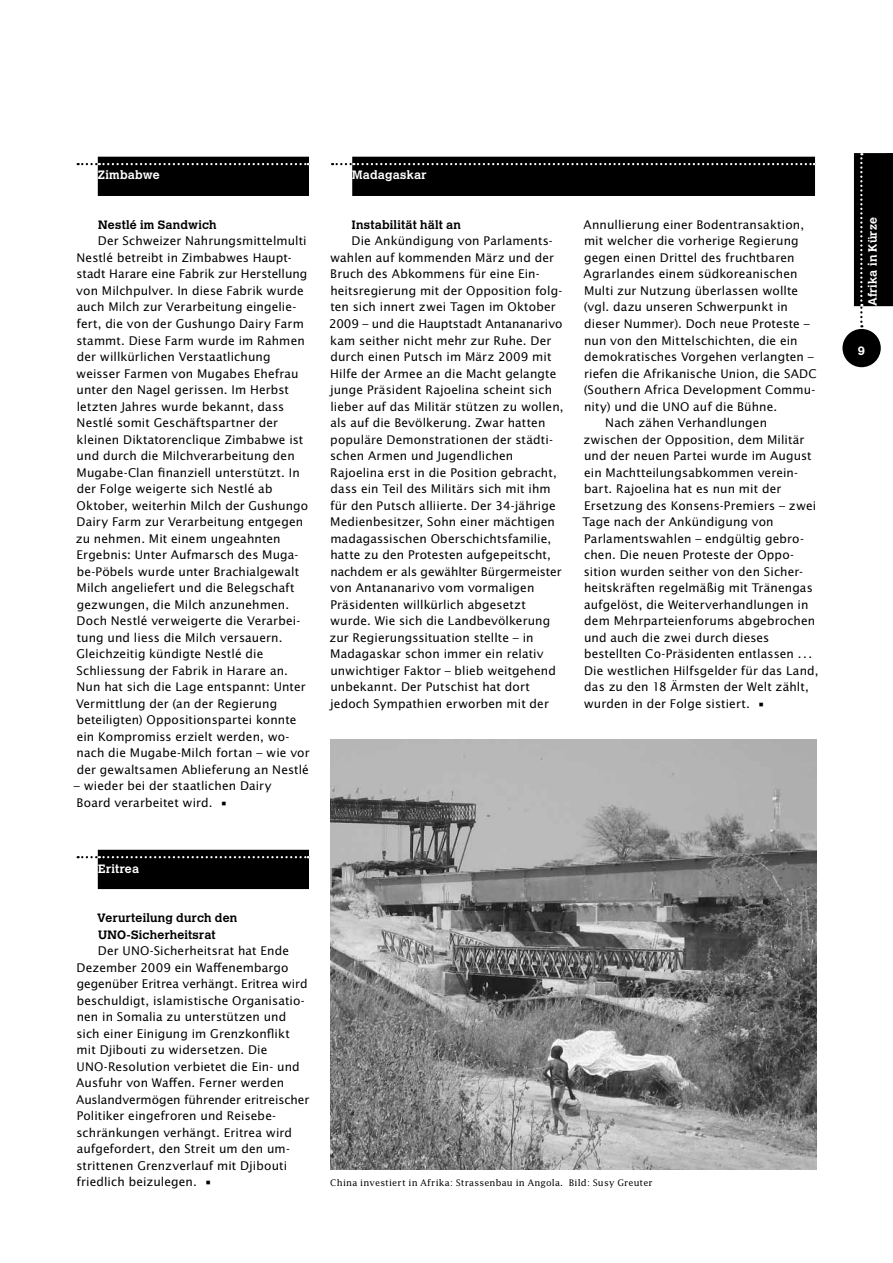
<style>
.page{position:relative;width:893px;height:1263px;background:#fff}
.page>*{position:absolute;margin:0;border:0;box-sizing:border-box;transform-origin:0 0}
.t1{font:12px/16.5px "Lucida Sans";letter-spacing:.005em;color:#000}
.t2{font:700 12px/16.5px "Calvert";letter-spacing:.015em;color:#000}
.t3{font:700 12px "Calvert";letter-spacing:.02em;color:#fff}
.t4{font:9px "Lucida";letter-spacing:.02em;color:#000}
</style>
<div class="page">
<div style="left:98px;top:157px;width:211px;height:39px;background:#000"></div>
<svg style="left:78px;top:163px;width:231px;height:2px"></svg>
<div style="left:98px;top:850px;width:211px;height:39px;background:#000"></div>
<svg style="left:78px;top:856px;width:231px;height:2px"></svg>
<div style="left:842px;top:329px;width:39px;height:38px;background:#000;border-radius:50%"></div>
<div style="left:854px;top:153px;width:39px;height:153px;background:#000"></div>
<svg style="left:860px;top:153px;width:2px;height:174px"></svg>
<img style="left:330px;top:740px;width:486px;height:429px">
<div style="left:352px;top:157px;width:463px;height:39px;background:#000"></div>
<svg style="left:332px;top:163px;width:483px;height:2px"></svg>
<p class="t3" style="left:98px;top:168px;width:63px">Zimbabwe</p>
<p class="t2" style="left:98px;top:216px;width:120px">Nestlé im Sandwich</p>
<p class="t1" style="left:76px;top:233px;width:235px;text-indent:22px">Der Schweizer Nahrungsmittelmulti Nestlé betreibt in Zimbabwes Haupt&shy;stadt Harare eine Fabrik zur Herstellung von Milchpulver. In diese Fabrik wurde auch Milch zur Verarbeitung eingelie&shy;fert, die von der Gushungo Dairy Farm stammt. Diese Farm wurde im Rahmen der willkürlichen Verstaatlichung weisser Farmen von Mugabes Ehefrau unter den Nagel gerissen. Im Herbst letzten Jahres wurde bekannt, dass Nestlé somit Geschäftspartner der kleinen Diktatorenclique Zimbabwe ist und durch die Milchverarbeitung den Mugabe-Clan finanziell unterstützt. In der Folge weigerte sich Nestlé ab Oktober, weiterhin Milch der Gushungo Dairy Farm zur Verarbeitung entgegen zu nehmen. Mit einem ungeahnten Ergebnis: Unter Aufmarsch des Muga&shy;be-Pöbels wurde unter Brachialgewalt Milch angeliefert und die Belegschaft gezwungen, die Milch anzunehmen.<br>Doch Nestlé verweigerte die Verarbei&shy;tung und liess die Milch versauern.<br>Gleichzeitig kündigte Nestlé die Schliessung der Fabrik in Harare an.<br>Nun hat sich die Lage entspannt: Unter Vermittlung der (an der Regierung beteiligten) Oppositionspartei konnte ein Kompromiss erzielt werden, wo&shy;nach die Mugabe-Milch fortan – wie vor der gewaltsamen Ablieferung an Nestlé</p>
<p class="t1" style="left:74px;top:777px;width:199px">– wieder bei der staatlichen Dairy<br>Board verarbeitet wird. •</p>
<p class="t3" style="left:352px;top:168px;width:76px">Madagaskar</p>
<p class="t2" style="left:352px;top:216px;width:111px">Instabilität hält an</p>
<p class="t1" style="left:329px;top:233px;width:236px;text-indent:22px">Die Ankündigung von Parlaments&shy;wahlen auf kommenden März und der Bruch des Abkommens für eine Ein&shy;heitsregierung mit der Opposition folg&shy;ten sich innert zwei Tagen im Oktober 2009 – und die Hauptstadt Antananarivo kam seither nicht mehr zur Ruhe. Der durch einen Putsch im März 2009 mit Hilfe der Armee an die Macht gelangte junge Präsident Rajoelina scheint sich lieber auf das Militär stützen zu wollen, als auf die Bevölkerung. Zwar hatten populäre Demonstrationen der städti&shy;schen Armen und Jugendlichen Rajoelina erst in die Position gebracht, dass ein Teil des Militärs sich mit ihm für den Putsch alliierte. Der 34-jährige Medienbesitzer, Sohn einer mächtigen madagassischen Oberschichtsfamilie, hatte zu den Protesten aufgepeitscht, nachdem er als gewählter Bürgermeister von Antananarivo vom vormaligen Präsidenten willkürlich abgesetzt wurde. Wie sich die Landbevölkerung zur Regierungssituation stellte – in Madagaskar schon immer ein relativ unwichtiger Faktor – blieb weitgehend unbekannt. Der Putschist hat dort jedoch Sympathien erworben mit der</p>
<p class="t1" style="left:584px;top:216px;width:222px">Annullierung einer Bodentransaktion,</p>
<p class="t1" style="left:584px;top:233px;width:216px">mit welcher die vorherige Regierung</p>
<p class="t1" style="left:584px;top:249px;width:212px">gegen einen Drittel des fruchtbaren</p>
<p class="t1" style="left:584px;top:266px;width:215px">Agrarlandes einem südkoreanischen</p>
<p class="t1" style="left:584px;top:282px;width:216px">Multi zur Nutzung überlassen wollte</p>
<p class="t1" style="left:584px;top:299px;width:206px">(vgl. dazu unseren Schwerpunkt in</p>
<p class="t1" style="left:584px;top:315px;width:227px">dieser Nummer). Doch neue Proteste –</p>
<p class="t1" style="left:584px;top:332px;width:215px">nun von den Mittelschichten, die ein</p>
<p class="t1" style="left:584px;top:348px;width:231px">demokratisches Vorgehen verlangten –</p>
<p class="t1" style="left:584px;top:365px;width:234px">riefen die Afrikanische Union, die SADC</p>
<p class="t1" style="left:584px;top:381px;width:233px">(Southern Africa Development Commu-</p>
<p class="t1" style="left:584px;top:398px;width:195px">nity) und die UNO auf die Bühne.</p>
<p class="t1" style="left:605px;top:414px;width:163px">Nach zähen Verhandlungen</p>
<p class="t1" style="left:583px;top:431px;width:223px">zwischen der Opposition, dem Militär</p>
<p class="t1" style="left:584px;top:447px;width:229px">und der neuen Partei wurde im August</p>
<p class="t1" style="left:584px;top:464px;width:216px">ein Machtteilungsabkommen verein-</p>
<p class="t1" style="left:584px;top:480px;width:199px">bart. Rajoelina hat es nun mit der</p>
<p class="t1" style="left:584px;top:497px;width:234px">Ersetzung des Konsens-Premiers – zwei</p>
<p class="t1" style="left:582px;top:513px;width:193px">Tage nach der Ankündigung von</p>
<p class="t1" style="left:584px;top:530px;width:221px">Parlamentswahlen – endgültig gebro-</p>
<p class="t1" style="left:584px;top:546px;width:211px">chen. Die neuen Proteste der Oppo-</p>
<p class="t1" style="left:584px;top:563px;width:221px">sition wurden seither von den Sicher-</p>
<p class="t1" style="left:584px;top:579px;width:230px">heitskräften regelmäßig mit Tränengas</p>
<p class="t1" style="left:584px;top:596px;width:226px">aufgelöst, die Weiterverhandlungen in</p>
<p class="t1" style="left:584px;top:612px;width:233px">dem Mehrparteienforums abgebrochen</p>
<p class="t1" style="left:584px;top:629px;width:187px">und auch die zwei durch dieses</p>
<p class="t1" style="left:584px;top:645px;width:230px">bestellten Co-Präsidenten entlassen ...</p>
<p class="t1" style="left:584px;top:662px;width:236px">Die westlichen Hilfsgelder für das Land,</p>
<p class="t1" style="left:584px;top:678px;width:226px">das zu den 18 Ärmsten der Welt zählt,</p>
<p class="t1" style="left:584px;top:695px;width:183px">wurden in der Folge sistiert. •</p>
<p class="t3" style="left:98px;top:861px;width:42px">Eritrea</p>
<p class="t2" style="left:97px;top:909px;width:142px">Verurteilung durch den<br>UNO-Sicherheitsrat</p>
<p class="t1" style="left:76px;top:942px;width:235px;text-indent:22px">Der UNO-Sicherheitsrat hat Ende Dezember 2009 ein Waffenembargo gegenüber Eritrea verhängt. Eritrea wird beschuldigt, islamistische Organisatio&shy;nen in Somalia zu unterstützen und sich einer Einigung im Grenzkonflikt mit Djibouti zu widersetzen. Die UNO-Resolution verbietet die Ein- und Ausfuhr von Waffen. Ferner werden Auslandvermögen führender eritreischer Politiker eingefroren und Reisebe&shy;schränkungen verhängt. Eritrea wird aufgefordert, den Streit um den um&shy;strittenen Grenzverlauf mit Djibouti friedlich beizulegen. •</p>
<p class="t4" style="left:330px;top:1177px;width:324px">China investiert in Afrika: Strassenbau in Angola. Bild: Susy Greuter</p>
<p class="t3" style="left:865px;top:306px;width:90px;rotate:-90deg">Afrika in Kürze</p>
<p class="t3" style="left:858px;top:343px;width:9px">9</p>
</div>
